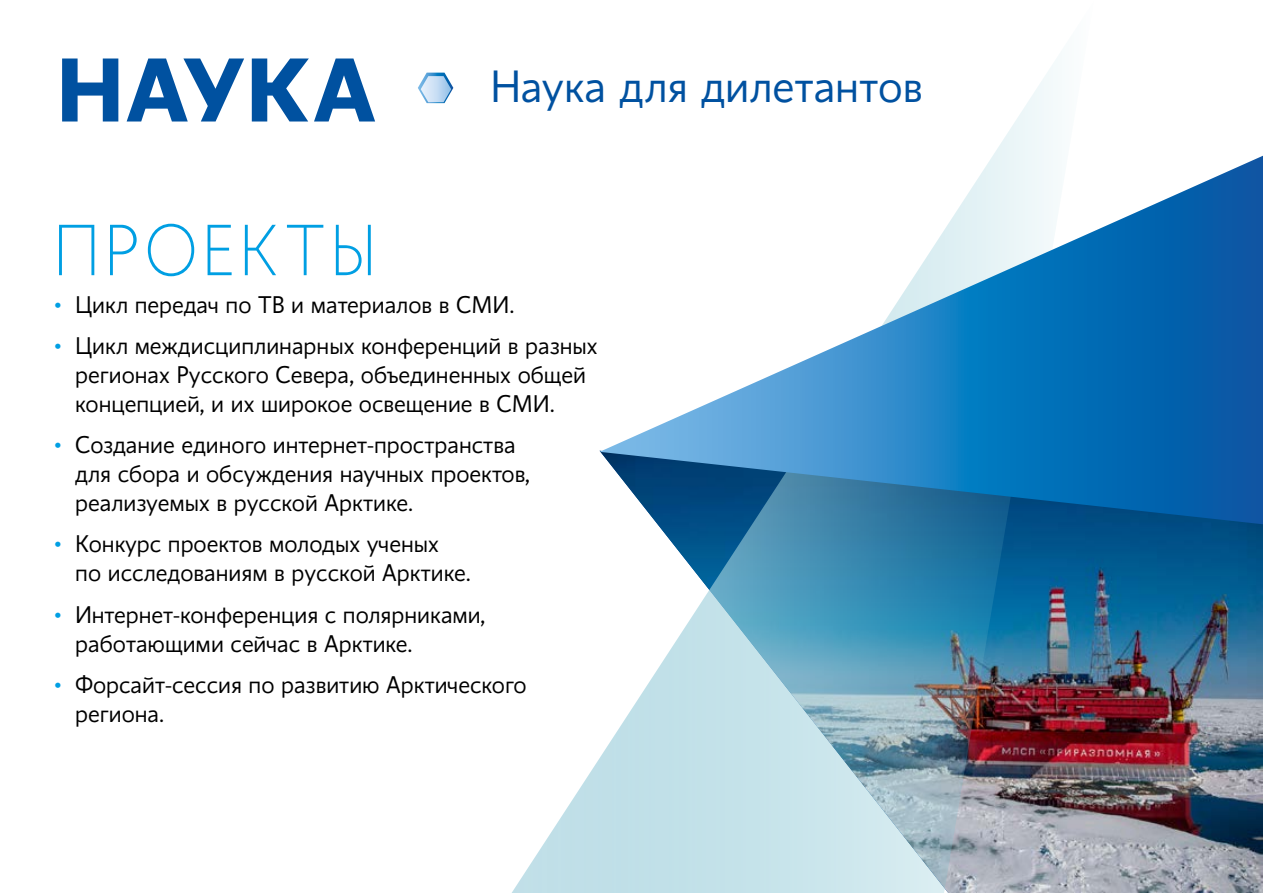
<style>
.page{position:relative;width:1263px;height:893px;background:#fff}
.page>*{position:absolute;margin:0;border:0;box-sizing:border-box;transform-origin:0 0}
.t1{font:700 90px "Conqueror Sans";letter-spacing:-.01em;color:#0051a0}
.t2{font:100 72px "Conqueror Sans";letter-spacing:.08em;color:#009fe3}
.t3{font:300 45px "Conqueror Sans";color:#0051a0}
.t4{font:300 24px/28.8px "Conqueror Sans";color:#000}
.s1{color:#009fe3}
</style>
<div class="page">
<svg style="left:418px;top:73px;width:35px;height:30px"></svg>
<img style="left:1094px;top:524px;width:169px;height:369px">
<img style="left:512px;top:58px;width:582px;height:835px">
<svg style="left:600px;top:156px;width:663px;height:368px"></svg>
<h1 class="t1" style="left:54px;top:36px;width:324px">НАУКА</h1>
<h3 class="t3" style="left:490px;top:60px;width:434px">Наука для дилетантов</h3>
<h2 class="t2" style="left:54px;top:208px;width:323px">ПРОЕКТЫ</h2>
<p class="t4" style="left:54px;top:290px;width:462px"><span class="s1">•</span> Цикл передач по ТВ и материалов в СМИ.</p>
<p class="t4" style="left:75px;top:332px;width:524px;text-indent:-21px"><span class="s1">•</span> Цикл междисциплинарных конференций в разных регионах Русского Севера, объединенных общей концепцией, и их широкое освещение в СМИ.</p>
<p class="t4" style="left:75px;top:431px;width:456px;text-indent:-21px"><span class="s1">•</span> Создание единого интернет-пространства для сбора и обсуждения научных проектов, реализуемых в русской Арктике.</p>
<p class="t4" style="left:75px;top:530px;width:397px;text-indent:-21px"><span class="s1">•</span> Конкурс проектов молодых ученых по исследованиям в русской Арктике.</p>
<p class="t4" style="left:75px;top:601px;width:411px;text-indent:-21px"><span class="s1">•</span> Интернет-конференция с полярниками, работающими сейчас в Арктике.</p>
<p class="t4" style="left:75px;top:671px;width:453px;text-indent:-21px"><span class="s1">•</span> Форсайт-сессия по развитию Арктического региона.</p>
</div>
